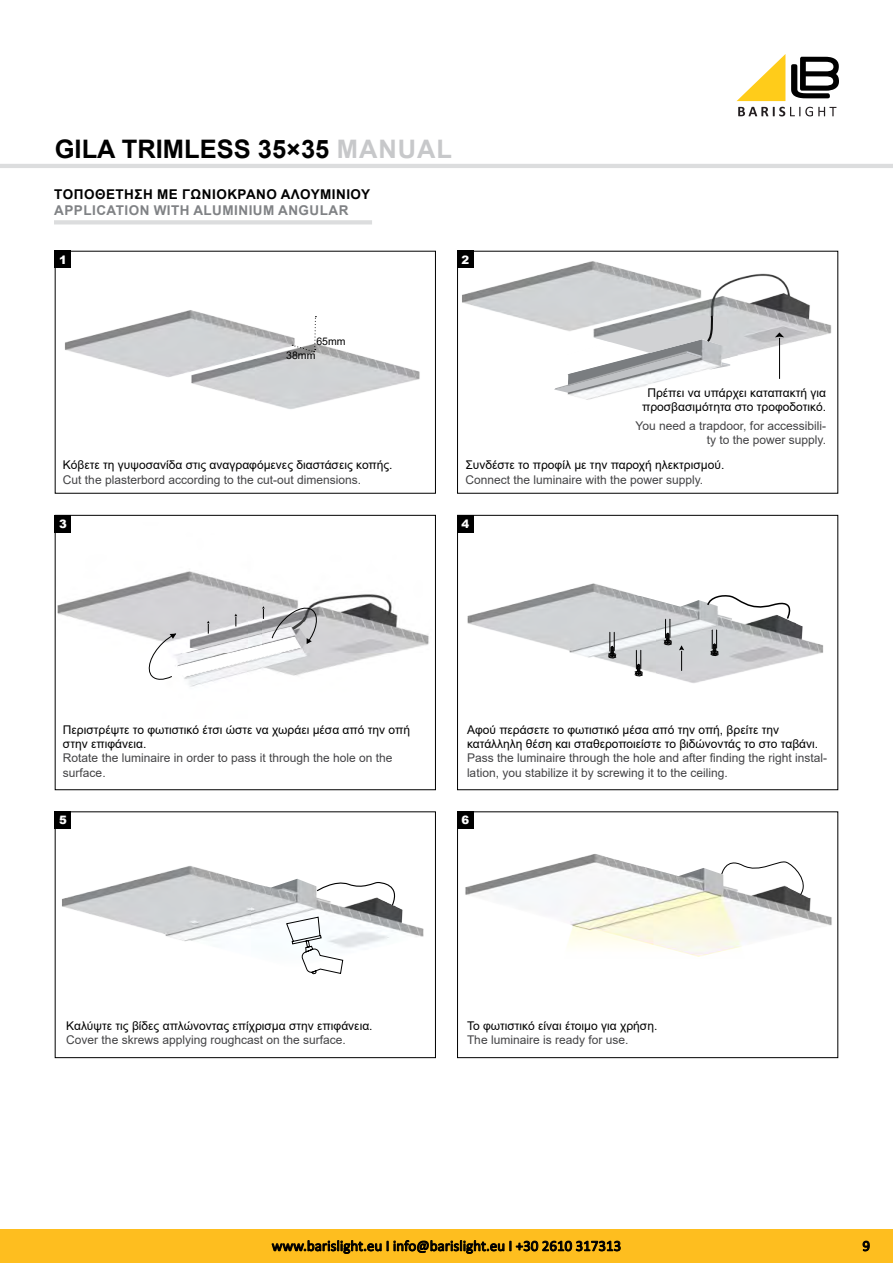
<style>
.page{position:relative;width:893px;height:1263px;background:#fff}
.page>*{position:absolute;margin:0;border:0;box-sizing:border-box;transform-origin:0 0}
.t1{font:700 25.5px "Arial";color:#000}
.t2{font:15px "Calibri";color:#000}
.t3{font:700 13.5px "Arial";letter-spacing:.035em;color:#000}
.t4{font:700 13.5px "Arial";letter-spacing:.035em;color:#808285}
.t5{font:12px/14.4px "Arial";color:#000}
.t6{font:12px/14.4px "Arial";color:#434345}
.t7{font:900 11.55px "Arial";color:#fff}
.t8{font:10.5px "Arial";color:#000}
.s1{color:#c7c8ca}
</style>
<div class="page">
<svg style="left:738px;top:107px;width:98px;height:9px"></svg>
<svg style="left:791px;top:57px;width:48px;height:41px"></svg>
<svg style="left:737px;top:54px;width:48px;height:47px"></svg>
<div style="left:0;top:1229px;width:893px;height:34px;background:#febe1f"></div>
<svg style="left:272px;top:1240px;width:109px;height:13px"></svg>
<svg style="left:394px;top:1240px;width:110px;height:13px"></svg>
<svg style="left:510px;top:1241px;width:110px;height:10px"></svg>
<hr style="left:0;top:164px;width:893px;height:4px;background:#dcddde">
<svg style="left:863px;top:1241px;width:6px;height:10px"></svg>
<div style="left:55px;top:811px;width:381px;height:247px;border:1px solid #000"></div>
<div style="left:457px;top:811px;width:381px;height:247px;border:1px solid #000"></div>
<div style="left:55px;top:811px;width:16px;height:18px;background:#000"></div>
<div style="left:457px;top:811px;width:17px;height:18px;background:#000"></div>
<img style="left:62px;top:866px;width:362px;height:109px">
<svg style="left:286px;top:917px;width:57px;height:57px"></svg>
<img style="left:465px;top:854px;width:367px;height:103px">
<svg style="left:229px;top:866px;width:178px;height:44px"></svg>
<svg style="left:602px;top:854px;width:224px;height:44px"></svg>
<img style="left:57px;top:532px;width:372px;height:155px">
<svg style="left:146px;top:604px;width:173px;height:77px"></svg>
<hr style="left:54px;top:220px;width:318px;height:4px;background:#dcddde">
<img style="left:462px;top:261px;width:370px;height:139px">
<hr style="left:779px;top:338px;width:1px;height:41px;background:#000">
<svg style="left:775px;top:332px;width:9px;height:5px"></svg>
<svg style="left:550px;top:314px;width:188px;height:81px"></svg>
<img style="left:65px;top:310px;width:355px;height:99px">
<svg style="left:292px;top:316px;width:24px;height:36px"></svg>
<div style="left:55px;top:515px;width:381px;height:275px;border:1px solid #000"></div>
<div style="left:457px;top:515px;width:381px;height:275px;border:1px solid #000"></div>
<div style="left:55px;top:251px;width:16px;height:17px;background:#000"></div>
<div style="left:55px;top:515px;width:16px;height:17px;background:#000"></div>
<div style="left:457px;top:515px;width:17px;height:17px;background:#000"></div>
<div style="left:457px;top:251px;width:17px;height:17px;background:#000"></div>
<img style="left:464px;top:532px;width:360px;height:151px">
<svg style="left:608px;top:632px;width:8px;height:27px"></svg>
<svg style="left:635px;top:567px;width:171px;height:110px"></svg>
<h1 class="t1" style="left:55px;top:131px;width:362px">GILA TRIMLESS 35×35 <span class="s1">MANUAL</span></h1>
<p class="t3" style="left:54px;top:185px;width:72px">TΟΠΟΘΕΤΗΣΗ</p>
<p class="t3" style="left:157px;top:185px;width:215px">ΜΕ ΓΩΝΙΟΚΡΑΝΟ ΑΛΟΥΜΙΝΙΟΥ</p>
<p class="t4" style="left:54px;top:201px;width:10px">APPLI</p>
<p class="t4" style="left:96px;top:201px;width:107px">CATION WITH ALUMI</p>
<p class="t4" style="left:238px;top:201px;width:20px">NIUM</p>
<p class="t4" style="left:278px;top:201px;width:42px">ANGULAR</p>
<p class="t7" style="left:59px;top:251px;width:9px">1</p>
<p class="t7" style="left:461px;top:251px;width:9px">2</p>
<p class="t8" style="left:316px;top:334px;width:31px">65mm</p>
<p class="t8" style="left:286px;top:348px;width:31px">38mm</p>
<p class="t5" style="left:63px;top:458px;width:331px">Κόβετε τη γυψοσανίδα στις αναγραφόμενες διαστάσεις κοπής.</p>
<p class="t6" style="left:63px;top:472px;width:300px">Cut the plasterbord according to the cut-out dimensions.</p>
<p class="t5" style="left:642px;top:385px;width:185px;text-align:center">Πρέπει να υπάρχει καταπακτή για προσβασιμότητα στο τροφοδοτικό.</p>
<p class="t6" style="left:636px;top:418px;width:192px;text-align:right">You need a trapdoor, for accessibili&shy;ty to the power supply.</p>
<p class="t5" style="left:465px;top:458px;width:261px">Συνδέστε το προφίλ με την παροχή ηλεκτρισμού.</p>
<p class="t6" style="left:465px;top:472px;width:239px">Connect the luminaire with the power supply.</p>
<p class="t7" style="left:59px;top:515px;width:9px">3</p>
<p class="t7" style="left:461px;top:515px;width:9px">4</p>
<p class="t5" style="left:63px;top:722px;width:349px">Περιστρέψτε το φωτιστικό έτσι ώστε να χωράει μέσα από την οπή στην επιφάνεια.</p>
<p class="t6" style="left:63px;top:751px;width:331px">Rotate the luminaire in order to pass it through the hole on the surface.</p>
<p class="t5" style="left:467px;top:722px;width:353px">Αφού περάσετε το φωτιστικό μέσα από την οπή, βρείτε την κατάλληλη θέση και σταθεροποιείστε το βιδώνοντάς το στο ταβάνι.</p>
<p class="t6" style="left:467px;top:751px;width:362px">Pass the luminaire through the hole and after finding the right instal&shy;lation, you stabilize it by screwing it to the ceiling.</p>
<p class="t7" style="left:59px;top:812px;width:9px">5</p>
<p class="t7" style="left:461px;top:812px;width:9px">6</p>
<p class="t5" style="left:66px;top:1018px;width:308px">Kαλύψτε τις βίδες απλώνοντας επίχρισμα στην επιφάνεια.</p>
<p class="t6" style="left:66px;top:1033px;width:281px">Cover the skrews applying roughcast on the surface.</p>
<p class="t5" style="left:467px;top:1018px;width:192px">Το φωτιστικό είναι έτοιμο για χρήση.</p>
<p class="t6" style="left:467px;top:1033px;width:163px">The luminaire is ready for use.</p>
<p class="t2" style="left:272px;top:1235px;width:351px">www.barislight.eu I info@barislight.eu Ι +30 2610 317313</p>
<p class="t2" style="left:862px;top:1235px;width:9px">9</p>
</div>
